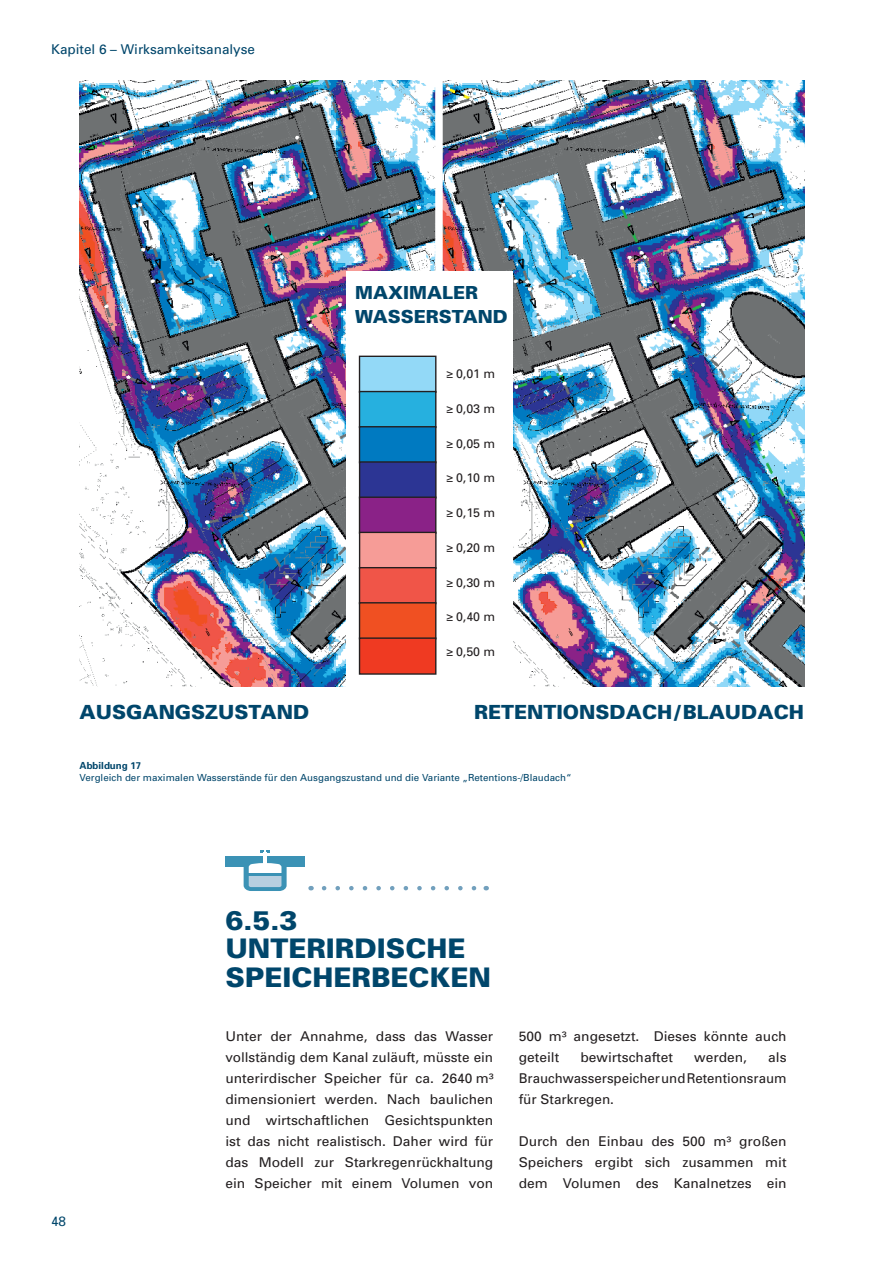
<style>
.page{position:relative;width:893px;height:1263px;background:#fff}
.page>*{position:absolute;margin:0;border:0;box-sizing:border-box;transform-origin:0 0}
.t1{font:900 27px/28.5px "Univers";color:#00466b}
.t2{font:900 19.5px "Univers";color:#00466b}
.t3{font:900 18px/24.3px "Univers";color:#00466b}
.t4{font:13.5px/21px "Univers";color:#231f20;text-align:justify}
.t5{font:13.5px "Univers";color:#00466b}
.t6{font:12.45px "Univers";color:#231f20}
.t7{font:9.75px/11.7px "Univers";color:#00466b}
.s1{font-family:"Myriad Pro";font-weight:600}
.s2{font-weight:700}
</style>
<div class="page">
<img style="left:80px;top:81px;width:725px;height:606px">
<div style="left:435px;top:67px;width:8px;height:630px;background:#fff"></div>
<div style="left:346px;top:271px;width:167px;height:416px;background:#fff"></div>
<div style="left:359px;top:356px;width:77px;height:36px;background:#93d9f7"></div>
<div style="left:359px;top:356px;width:77px;height:37px;border:1px solid #231f20"></div>
<div style="left:359px;top:392px;width:77px;height:35px;background:#26b0df"></div>
<div style="left:359px;top:391px;width:77px;height:37px;border:1px solid #231f20"></div>
<div style="left:359px;top:427px;width:77px;height:36px;background:#007ac1"></div>
<div style="left:359px;top:426px;width:77px;height:37px;border:1px solid #231f20"></div>
<div style="left:360px;top:462px;width:76px;height:36px;background:#2c3594"></div>
<div style="left:359px;top:461px;width:78px;height:37px;border:1px solid #231f20"></div>
<div style="left:359px;top:497px;width:77px;height:36px;background:#8a2287"></div>
<div style="left:359px;top:496px;width:77px;height:38px;border:1px solid #231f20"></div>
<div style="left:360px;top:532px;width:76px;height:36px;background:#f69c97"></div>
<div style="left:359px;top:532px;width:78px;height:37px;border:1px solid #231f20"></div>
<div style="left:359px;top:568px;width:77px;height:35px;background:#f05548"></div>
<div style="left:359px;top:567px;width:77px;height:37px;border:1px solid #231f20"></div>
<div style="left:359px;top:603px;width:77px;height:36px;background:#f05022"></div>
<div style="left:359px;top:602px;width:77px;height:37px;border:1px solid #231f20"></div>
<div style="left:359px;top:638px;width:77px;height:36px;background:#ef3a22"></div>
<div style="left:359px;top:637px;width:77px;height:38px;border:1px solid #231f20"></div>
<div style="left:225px;top:856px;width:80px;height:11px;background:#3b92b5"></div>
<svg style="left:244px;top:863px;width:43px;height:28px"></svg>
<svg style="left:260px;top:850px;width:10px;height:3px"></svg>
<hr style="left:248px;top:873px;width:34px;height:2px;background:#3b92b5">
<hr style="left:263px;top:853px;width:4px;height:15px;background:#fff">
<svg style="left:324px;top:886px;width:153px;height:4px"></svg>
<p class="t5" style="left:51px;top:41px;width:206px">Kapitel 6 – Wirksamkeitsanalyse</p>
<p class="t3" style="left:355px;top:280px;width:154px">MAXIMALER<br>WASSERSTAND</p>
<p class="t6" style="left:446px;top:366px;width:51px"><span class="s1">≥</span> 0,01 m</p>
<p class="t6" style="left:446px;top:401px;width:51px"><span class="s1">≥</span> 0,03 m</p>
<p class="t6" style="left:446px;top:436px;width:51px"><span class="s1">≥</span> 0,05 m</p>
<p class="t6" style="left:446px;top:470px;width:51px"><span class="s1">≥</span> 0,10 m</p>
<p class="t6" style="left:446px;top:505px;width:51px"><span class="s1">≥</span> 0,15 m</p>
<p class="t6" style="left:446px;top:540px;width:51px"><span class="s1">≥</span> 0,20 m</p>
<p class="t6" style="left:446px;top:574px;width:51px"><span class="s1">≥</span> 0,30 m</p>
<p class="t6" style="left:446px;top:609px;width:51px"><span class="s1">≥</span> 0,40 m</p>
<p class="t6" style="left:446px;top:644px;width:51px"><span class="s1">≥</span> 0,50 m</p>
<p class="t2" style="left:80px;top:700px;width:231px">AUSGANGSZUSTAND</p>
<p class="t2" style="left:474px;top:700px;width:331px">RETENTIONSDACH / BLAUDACH</p>
<p class="t7" style="left:80px;top:760px;width:493px"><span class="s2">Abbildung 17<br></span>Vergleich der maximalen Wasserstände für den Ausgangszustand und die Variante „Retentions-/Blaudach“</p>
<h3 class="t1" style="left:225px;top:905px;width:267px">6.5.3<br>UNTERIRDISCHE<br>SPEICHERBECKEN</h3>
<p class="t5" style="left:51px;top:1213px;width:17px">48</p>
<p class="t4" style="left:225px;top:1025px;width:269px">Unter der Annahme, dass das Wasser vollständig dem Kanal zuläuft, müsste ein unterirdischer Speicher für ca. 2640 m³ dimensioniert werden. Nach baulichen und wirtschaftlichen Gesichtspunkten ist das nicht realistisch. Daher wird für das Modell zur Starkregenrückhaltung ein Speicher mit einem Volumen von</p>
<p class="t4" style="left:519px;top:1025px;width:269px">500 m³ angesetzt. Dieses könnte auch geteilt</p>
<p class="t4" style="left:580px;top:1046px;width:94px">bewirtschaftet</p>
<p class="t4" style="left:694px;top:1046px;width:54px">werden,</p>
<p class="t4" style="left:519px;top:1046px;width:269px;text-indent:249px">als Brauchwasserspeicher und Retentionsraum für Starkregen.</p>
<p class="t4" style="left:519px;top:1130px;width:269px">Durch den Einbau des 500 m³ großen Speichers ergibt sich zusammen mit dem Volumen des Kanalnetzes ein</p>
</div>
